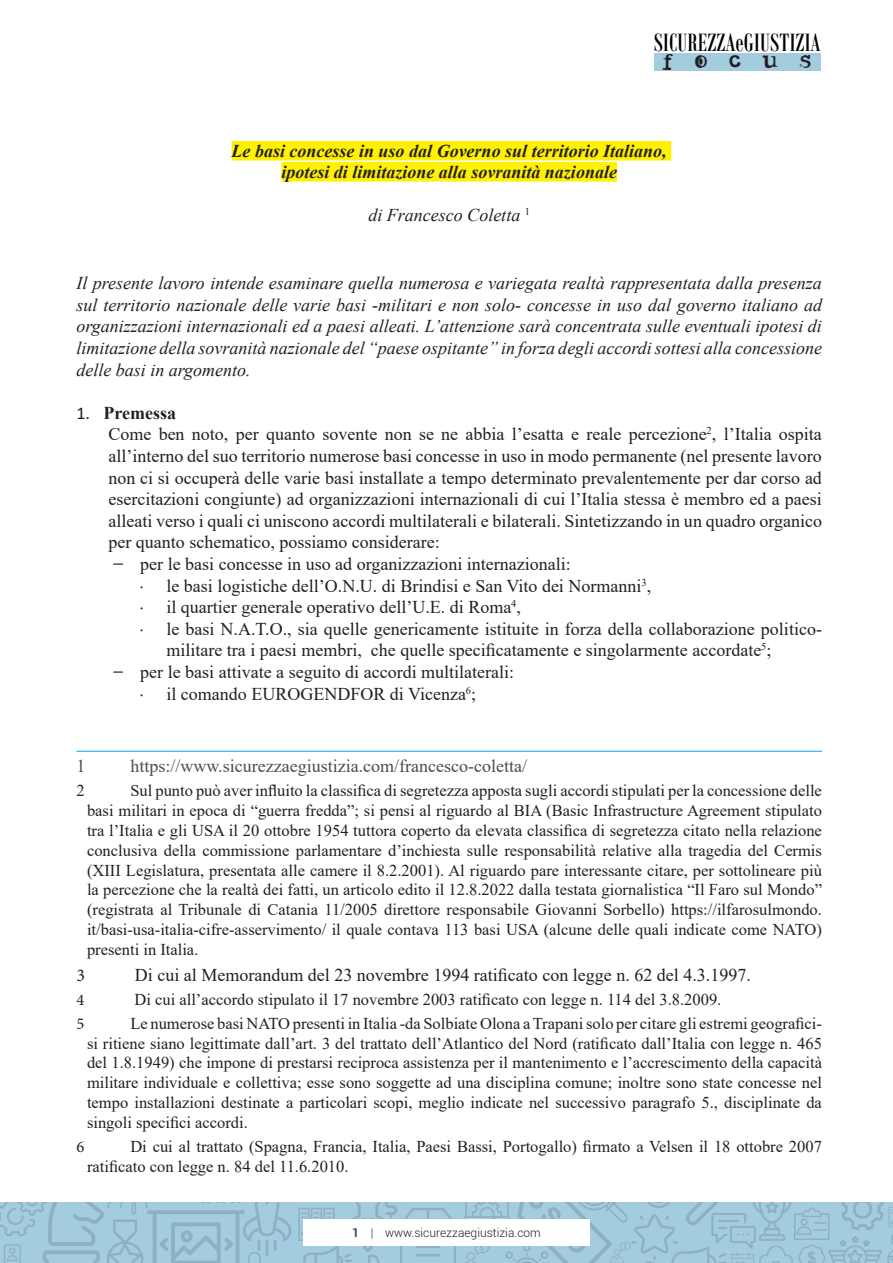
<style>
.page{position:relative;width:893px;height:1263px;background:#fff}
.page>*{position:absolute;margin:0;border:0;box-sizing:border-box;transform-origin:0 0}
.t1{font:27px "Bodoni MT Condensed";letter-spacing:.01em;color:#000}
.t2{font:18px/21.6px "Times New Roman";color:#231f20;text-align:justify}
.t3{font:italic 18px/21.6px "Times New Roman";color:#231f20;text-align:justify}
.List_Paragraph{font:italic 700 18px "Times New Roman";color:#231f20}
.Stile_OK{font:18px "Times New Roman";color:#4b4c4d}
.t4{font:700 18px "Times New Roman";color:#231f20}
.t5{font:18px "Noir Filled";letter-spacing:1.13em;color:#231f20}
.t6{font:18px "Minion Pro";color:#231f20}
.t7{font:16.5px/19.8px "Times New Roman";color:#231f20;text-align:justify}
.t8{font:16.5px "Minion Pro";color:#231f20}
.t9{font:300 12px "Roboto";color:#231f20}
.s1{font-family:"Calibri";font-weight:400}
.s2{font-weight:700}
.s3{font-weight:700;color:#364966}
.s4{color:#364966}
</style>
<div class="page">
<svg style="left:0;top:1202px;width:893px;height:61px;fill:#a4ccdf"></svg>
<div style="left:303px;top:1219px;width:287px;height:26px;background:#fff"></div>
<div style="left:654px;top:53px;width:167px;height:18px;background:#a4ccdf"></div>
<div style="left:232px;top:141px;width:439px;height:20px;background:#fff101"></div>
<div style="left:281px;top:162px;width:336px;height:20px;background:#fff101"></div>
<hr style="left:76px;top:751px;width:746px;height:1px;background:#00aeef">
<h1 class="t1" style="left:654px;top:26px;width:168px">SICUREZZAeGIUSTIZIA</h1>
<p class="t5" style="left:662px;top:48px;width:151px">FOCUS</p>
<p class="List_Paragraph" style="left:232px;top:138px;width:437px">Le basi concesse in uso dal Governo sul territorio Italiano,</p>
<p class="List_Paragraph" style="left:281px;top:159px;width:337px">ipotesi di limitazione alla sovranità nazionale</p>
<p class="t3" style="left:368px;top:204px;width:163px">di Francesco Coletta <sup>1</sup></p>
<p class="t3" style="left:76px;top:272px;width:747px">Il presente lavoro intende esaminare quella numerosa e variegata realtà rappresentata dalla presenza sul territorio nazionale delle varie basi -militari e non solo- concesse in uso dal governo italiano ad organizzazioni internazionali ed a paesi alleati. L’attenzione sarà concentrata sulle eventuali ipotesi di limitazione della sovranità nazionale del “paese ospitante” in forza degli accordi sottesi alla concessione delle basi in argomento.</p>
<p class="t4" style="left:76px;top:400px;width:101px"><span class="s1">1.</span> Premessa</p>
<p class="t2" style="left:108px;top:423px;width:715px">Come ben noto, per quanto sovente non se ne abbia l’esatta e reale percezione<sup>2</sup>, l’Italia ospita all’interno del suo territorio numerose basi concesse in uso in modo permanente (nel presente lavoro non ci si occuperà delle varie basi installate a tempo determinato prevalentemente per dar corso ad esercitazioni congiunte) ad organizzazioni internazionali di cui l’Italia stessa è membro ed a paesi alleati verso i quali ci uniscono accordi multilaterali e bilaterali. Sintetizzando in un quadro organico per quanto schematico, possiamo considerare:</p>
<p class="t2" style="left:113px;top:552px;width:459px"><span class="s2">−</span> per le basi concesse in uso ad organizzazioni internazionali:</p>
<p class="t2" style="left:166px;top:574px;width:486px">le basi logistiche dell’O.N.U. di Brindisi e San Vito dei Normanni<sup>3</sup>,</p>
<p class="t2" style="left:166px;top:596px;width:356px">il quartier generale operativo dell’U.E. di Roma<sup>4</sup>,</p>
<p class="t2" style="left:166px;top:617px;width:657px">le basi N.A.T.O., sia quelle genericamente istituite in forza della collaborazione politico&shy;militare tra i paesi membri, che quelle specificatamente e singolarmente accordate<sup>5</sup>;</p>
<p class="t2" style="left:113px;top:660px;width:402px"><span class="s2">−</span> per le basi attivate a seguito di accordi multilaterali:</p>
<p class="t2" style="left:166px;top:682px;width:311px">il comando EUROGENDFOR di Vicenza<sup>6</sup>;</p>
<p class="Stile_OK" style="left:76px;top:753px;width:10px">1</p>
<p class="Stile_OK" style="left:130px;top:753px;width:398px">https://www.sicurezzaegiustizia.com/francesco-coletta/</p>
<p class="t7" style="left:76px;top:780px;width:10px">2</p>
<p class="t7" style="left:87px;top:780px;width:736px;text-indent:43px">Sul punto può aver influito la classifica di segretezza apposta sugli accordi stipulati per la concessione delle basi militari in epoca di “guerra fredda”; si pensi al riguardo al BIA (Basic Infrastructure Agreement stipulato tra l’Italia e gli USA il 20 ottobre 1954 tuttora coperto da elevata classifica di segretezza citato nella relazione conclusiva della commissione parlamentare d’inchiesta sulle responsabilità relative alla tragedia del Cermis (XIII Legislatura, presentata alle camere il 8.2.2001). Al riguardo pare interessante citare, per sottolineare più la percezione che la realtà dei fatti, un articolo edito il 12.8.2022 dalla testata giornalistica “Il Faro sul Mondo” (registrata al Tribunale di Catania 11/2005 direttore responsabile Giovanni Sorbello) https://ilfarosulmondo. it/basi-usa-italia-cifre-asservimento/ il quale contava 113 basi USA (alcune delle quali indicate come NATO) presenti in Italia.</p>
<p class="t6" style="left:76px;top:964px;width:10px">3</p>
<p class="t2" style="left:135px;top:963px;width:617px">Di cui al Memorandum del 23 novembre 1994 ratificato con legge n. 62 del 4.3.1997.</p>
<p class="t8" style="left:76px;top:989px;width:9px">4</p>
<p class="t7" style="left:135px;top:989px;width:588px">Di cui all’accordo stipulato il 17 novembre 2003 ratificato con legge n. 114 del 3.8.2009.</p>
<p class="t8" style="left:76px;top:1013px;width:9px">5</p>
<p class="t7" style="left:87px;top:1013px;width:736px;text-indent:43px">Le numerose basi NATO presenti in Italia -da Solbiate Olona aTrapani solo per citare gli estremi geografici&shy;si ritiene siano legittimate dall’art. 3 del trattato dell’Atlantico del Nord (ratificato dall’Italia con legge n. 465 del 1.8.1949) che impone di prestarsi reciproca assistenza per il mantenimento e l’accrescimento della capacità militare individuale e collettiva; esse sono soggette ad una disciplina comune; inoltre sono state concesse nel tempo installazioni destinate a particolari scopi, meglio indicate nel successivo paragrafo 5., disciplinate da singoli specifici accordi.</p>
<p class="t8" style="left:76px;top:1136px;width:9px">6</p>
<p class="t7" style="left:87px;top:1136px;width:736px;text-indent:43px">Di cui al trattato (Spagna, Francia, Italia, Paesi Bassi, Portogallo) firmato a Velsen il 18 ottobre 2007 ratificato con legge n. 84 del 11.6.2010.</p>
<p class="t9" style="left:352px;top:1224px;width:190px"><span class="s3">1</span> <span class="s4">|</span> www.sicurezzaegiustizia.com</p>
</div>
